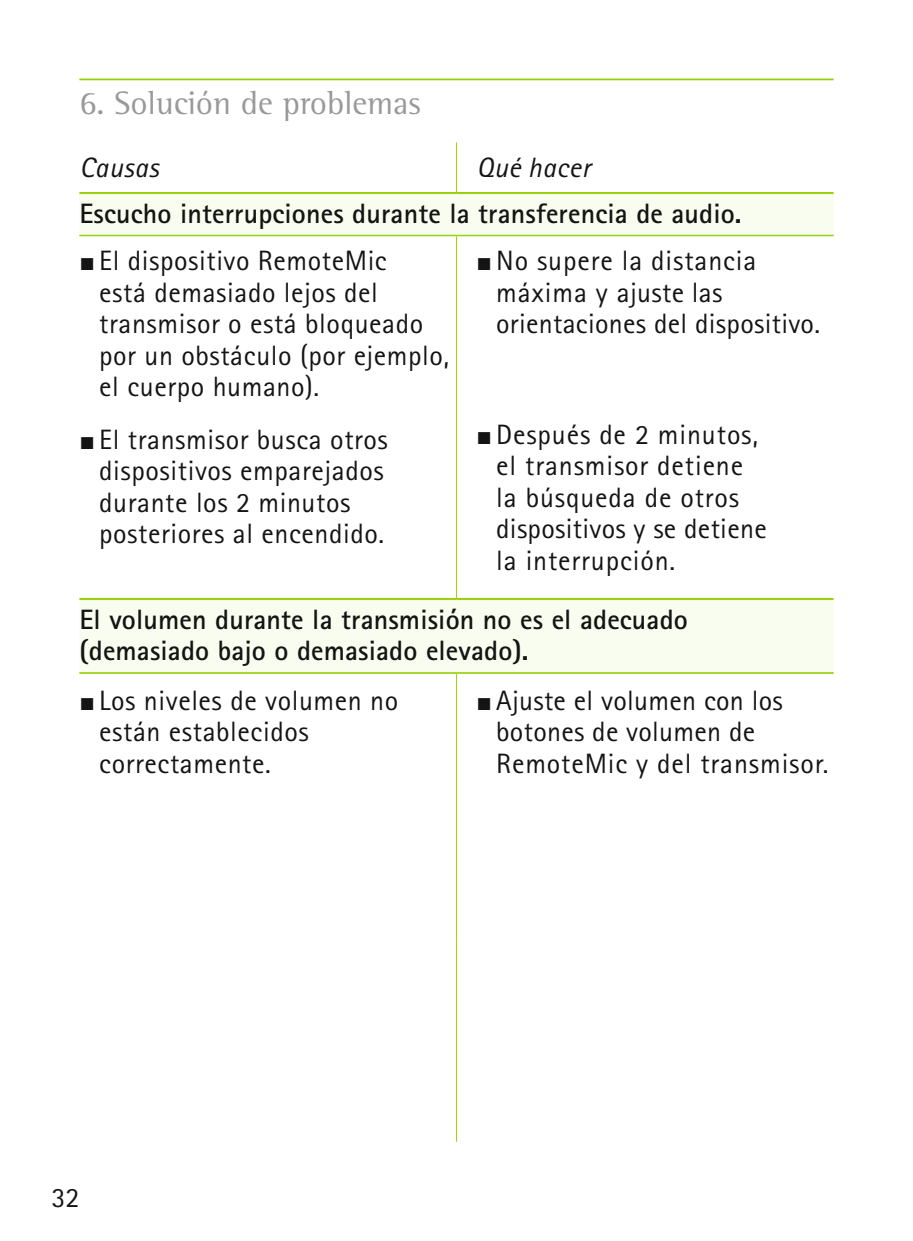
<style>
.page{position:relative;width:913px;height:1241px;background:#fff}
.page>*{position:absolute;margin:0;border:0;box-sizing:border-box;transform-origin:0 0}
.t1{font:33.25px "Rotis Semi Serif Pro";color:#999}
.t2{font:28px/31.5px "Rotis Sans Serif Pro";letter-spacing:.02em;color:#131413}
.t3{font:700 28px/47.2px "Rotis Sans Serif Pro";letter-spacing:.005em;color:#131413}
.t4{font:italic 28px "Rotis Sans Serif Pro";letter-spacing:.02em;color:#131413}
.s1{font-family:"European Pi Three";font-weight:400}
.s2{font-weight:400}
.s3{font-family:"European Pi Three"}
</style>
<div class="page">
<hr style="left:79px;top:78px;width:754px;height:2px;background:#94ce0d">
<svg style="left:79px;top:194px;width:754px;height:478px"></svg>
<hr style="left:456px;top:938px;width:1px;height:203px;background:#a3d20b">
<hr style="left:456px;top:142px;width:1px;height:51px;background:#a3d20b">
<hr style="left:79px;top:193px;width:377px;height:1px;background:#a3d20b">
<hr style="left:456px;top:193px;width:377px;height:1px;background:#a3d20b">
<hr style="left:456px;top:236px;width:1px;height:363px;background:#a3d20b">
<hr style="left:79px;top:599px;width:377px;height:1px;background:#a3d20b">
<hr style="left:456px;top:599px;width:377px;height:1px;background:#a3d20b">
<hr style="left:456px;top:673px;width:1px;height:265px;background:#a3d20b">
<hr style="left:79px;top:192px;width:754px;height:1px;background:#94ce0d">
<hr style="left:79px;top:235px;width:754px;height:1px;background:#94ce0d">
<hr style="left:79px;top:597px;width:754px;height:2px;background:#94ce0d">
<hr style="left:79px;top:672px;width:754px;height:1px;background:#94ce0d">
<p class="t1" style="left:79px;top:82px;width:343px">6. Solución de problemas</p>
<p class="t4" style="left:79px;top:151px;width:81px">Causas</p>
<p class="t4" style="left:476px;top:151px;width:116px">Qué hacer</p>
<p class="t3" style="left:79px;top:189px;width:664px">Escucho interrupciones durante la transferencia de audio.<br><span class="s1">J</span> <span class="s2">El dispositivo RemoteMic</span></p>
<p class="t2" style="left:99px;top:277px;width:352px">está demasiado lejos del transmisor o está bloqueado por un obstáculo (por ejemplo, el cuerpo humano).</p>
<p class="t2" style="left:99px;top:424px;width:290px;text-indent:-20px"><span class="s3">J</span> El transmisor busca otros dispositivos emparejados durante los 2 minutos posteriores al encendido.</p>
<p class="t2" style="left:496px;top:245px;width:325px;text-indent:-20px"><span class="s3">J</span>No supere la distancia máxima y ajuste las orientaciones del dispositivo.</p>
<p class="t2" style="left:496px;top:418px;width:272px;text-indent:-20px"><span class="s3">J</span> Después de 2 minutos, el transmisor detiene la búsqueda de otros dispositivos y se detiene la interrupción.</p>
<p class="t3" style="left:79px;top:603px;width:610px;line-height:31.5px">El volumen durante la transmisión no es el adecuado (demasiado bajo o demasiado elevado).</p>
<p class="t2" style="left:99px;top:684px;width:301px;text-indent:-20px"><span class="s3">J</span> Los niveles de volumen no están establecidos correctamente.</p>
<p class="t2" style="left:496px;top:684px;width:334px;text-indent:-20px"><span class="s3">J</span> Ajuste el volumen con los botones de volumen de<br>RemoteMic y del transmisor.</p>
<p class="t2" style="left:51px;top:1181px;width:29px">32</p>
</div>
